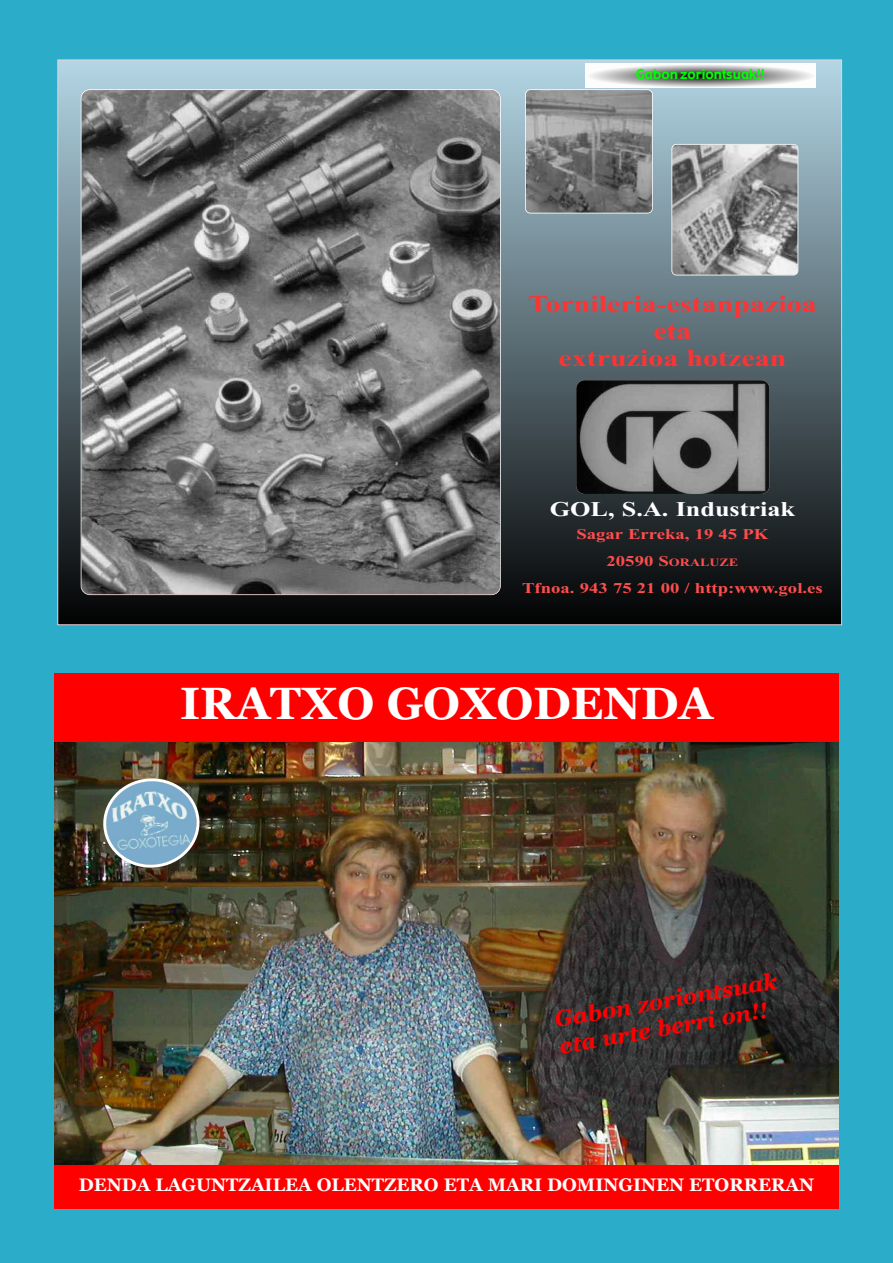
<style>
.page{position:relative;width:893px;height:1263px;background:#2badc9}
.page>*{position:absolute;margin:0;border:0;box-sizing:border-box;transform-origin:0 0}
.t1{font:700 45px "Georgia";color:#fff}
.t2{font:700 24px/27px "Times New Roman";color:#f33;text-align:center;scale:1.25 1}
.t3{font:italic 700 22.5px/27px "Georgia";color:#f00}
.t4{font:700 21px "Times New Roman";color:#fff;scale:1.25 1}
.t5{font:700 18px "Georgia";color:#fff}
.t6{font:700 15px "Times New Roman";color:#ff4d4d;scale:1.25 1}
.t7{font:13.5px "Gadget";color:#0f0}
.t8{font:700 11.25px "Times New Roman";color:#ff4d4d;scale:1.25 1}
.s1{font-size:15px}
</style>
<div class="page">
<div style="left:58px;top:60px;width:783px;height:564px;background:linear-gradient(to bottom,#b4d7e6,#030303)"></div>
<img style="left:81px;top:90px;width:419px;height:504px;border-radius:9px">
<div style="left:81px;top:89px;width:420px;height:506px;border:2px solid #fff;border-radius:9px"></div>
<img style="left:672px;top:145px;width:126px;height:130px;border-radius:4px">
<div style="left:671px;top:144px;width:127px;height:131px;border:2px solid #fff;border-radius:5px"></div>
<img style="left:526px;top:90px;width:126px;height:123px;border-radius:4px">
<div style="left:525px;top:89px;width:128px;height:124px;border:2px solid #fff;border-radius:5px"></div>
<img style="left:576px;top:380px;width:194px;height:114px;border-radius:9px">
<svg style="left:586px;top:64px;width:229px;height:23px;background:#b8b8b8"></svg>
<img style="left:54px;top:742px;width:785px;height:423px">
<div style="left:54px;top:673px;width:785px;height:69px;background:#f00"></div>
<div style="left:54px;top:1165px;width:785px;height:44px;background:#f00"></div>
<img style="left:101px;top:776px;width:100px;height:94px">
<p class="t7" style="left:636px;top:66px;width:131px">Gabon zoriontsuak!!</p>
<h2 class="t2" style="left:528px;top:290px;width:232px">Tornileria-estanpazioa eta<br>extruzioa hotzean</h2>
<p class="t4" style="left:550px;top:496px;width:198px">GOL, S.A. Industriak</p>
<p class="t6" style="left:576px;top:525px;width:155px">Sagar Erreka, 19 45 PK</p>
<p class="t8" style="left:607px;top:556px;width:107px"><span class="s1">20590 S</span>ORALUZE</p>
<p class="t6" style="left:522px;top:579px;width:242px">Tfnoa. 943 75 21 00 / http:www.gol.es</p>
<h1 class="t1" style="left:180px;top:678px;width:534px">IRATXO GOXODENDA</h1>
<p class="t3" style="left:553px;top:1006px;width:227px;rotate:-10deg">Gabon zoriontsuak eta urte berri on!!</p>
<p class="t5" style="left:79px;top:1174px;width:737px">DENDA LAGUNTZAILEA OLENTZERO ETA MARI DOMINGINEN ETORRERAN</p>
</div>
